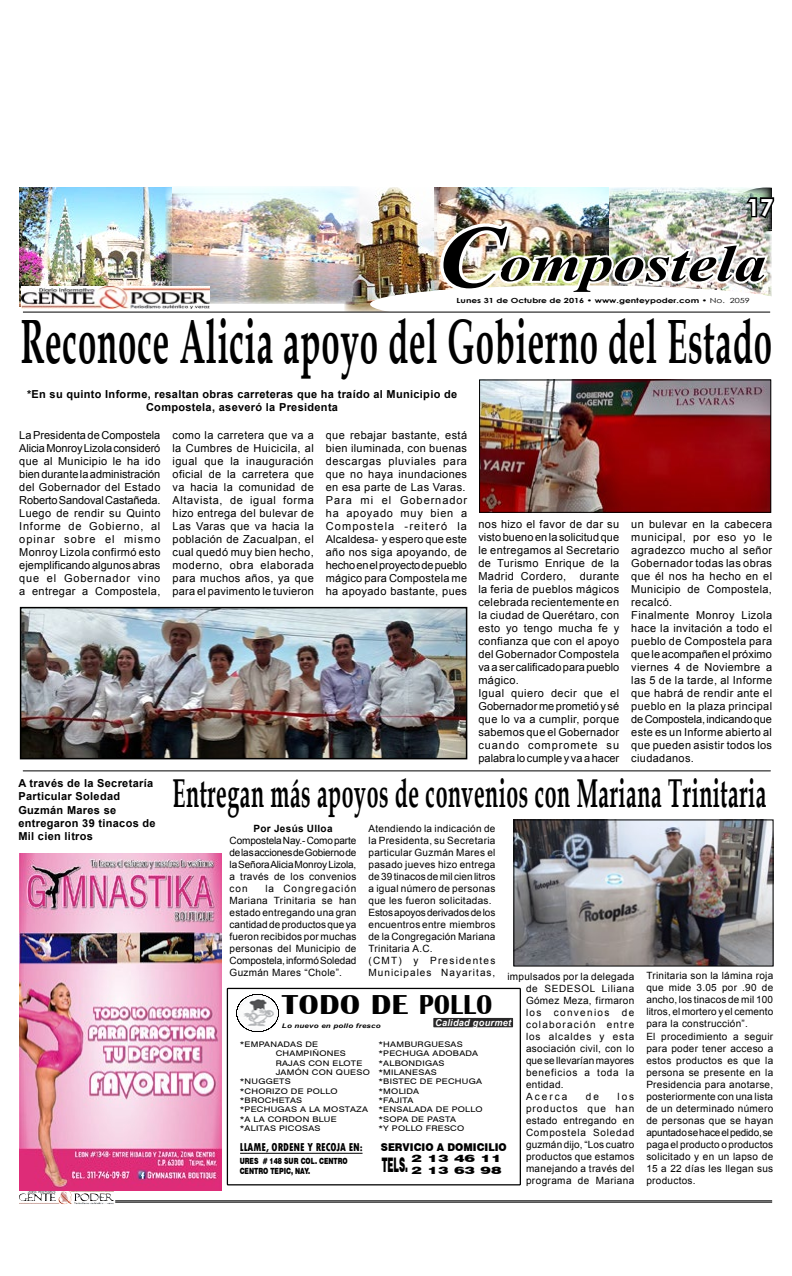
<style>
.page{position:relative;width:792px;height:1276px;background:#fff}
.page>*{position:absolute;margin:0;border:0;box-sizing:border-box;transform-origin:0 0}
.t1{font:700 62.5px "Book Antiqua";letter-spacing:.025em;color:#000;scale:.53 1}
.t2{font:italic 700 52px "Times New Roman";color:#000;scale:1.23 1}
.t3{font:700 40.3px "Book Antiqua";letter-spacing:.025em;color:#000;scale:.53 1}
.t4{font:700 28.2px "Britannic";letter-spacing:.03em;color:#000;scale:1.08 1}
.t5{font:700 25.2px "Century Gothic";color:#fff;scale:1.14 1}
.t6{font:700 23.6px "Century Gothic";color:#fff}
.t7{font:900 20.1px "Swiss 721 BT";color:#000;scale:.43 1}
.t8{font:800 condensed 12px "Tw Cen";color:#000;scale:.9 1}
.t9{font:11px/13px "Arial";letter-spacing:.03em;color:#000}
.t10{font:700 11px/13.2px "Arial";letter-spacing:.03em;color:#000;text-align:center}
.t11{font:900 10.7px "Swiss 721 BT";color:#000;scale:.93 1}
.t12{font:900 10.2px/12.2px "Swiss 721 BT";color:#000;scale:1.58 1}
.t13{font:10px/12px "Arial";letter-spacing:.03em;color:#000;text-align:justify}
.t14{font:10px/12px "Arial";letter-spacing:.06em;color:#000}
.t15{font:700 10px "Arial";letter-spacing:.03em;color:#000}
.t16{font:italic 700 9.5px "Arial";letter-spacing:.03em;color:#fff}
.t17{font:900 8.5px/10.2px "Swiss 721 BT";color:#000;scale:.74 1}
.t18{font:7.7px/9.3px "Swiss 721 BT";letter-spacing:.025em;color:#000;scale:1.21 1}
.t19{font:700 7px "Century Gothic";color:#000;scale:1.29 1}
.t20{font:italic 700 6.3px "Arial";letter-spacing:.03em;color:#000;scale:1.25 1}
.s1{font-size:89px}
.s2{font-weight:400}
</style>
<div class="page">
<hr style="left:115px;top:1200px;width:657px;height:1px;background:#000">
<hr style="left:115px;top:1201px;width:657px;height:1px;background:#000">
<img style="left:57px;top:1190px;width:15px;height:11px">
<img style="left:20px;top:187px;width:146px;height:119px">
<img style="left:344px;top:187px;width:92px;height:124px">
<img style="left:166px;top:187px;width:193px;height:117px">
<img style="left:22px;top:286px;width:187px;height:22px">
<div style="left:370px;top:285px;width:421px;height:38px;background:#fff;border-radius:50%"></div>
<hr style="left:23px;top:312px;width:747px;height:1px;background:#000">
<img style="left:436px;top:187px;width:339px;height:109px">
<div style="left:227px;top:987px;width:294px;height:198px;border:1px solid #000"></div>
<svg style="left:237px;top:994px;width:42px;height:38px"></svg>
<div style="left:433px;top:1018px;width:80px;height:9px;background:#292829"></div>
<hr style="left:240px;top:1153px;width:123px;height:1px;background:#000">
<img style="left:481px;top:381px;width:288px;height:130px">
<div style="left:479px;top:379px;width:292px;height:134px;border:1px solid #000"></div>
<img style="left:23px;top:610px;width:441px;height:146px">
<div style="left:20px;top:607px;width:447px;height:152px;border:2px solid #000"></div>
<img style="left:19px;top:853px;width:203px;height:337px">
<hr style="left:23px;top:770px;width:747px;height:1px;background:#000">
<img style="left:515px;top:821px;width:256px;height:143px">
<div style="left:513px;top:819px;width:260px;height:147px;border:1px solid #000"></div>
<h3 class="t5" style="left:741px;top:188px;width:30px">17</h3>
<h3 class="t6" style="left:747px;top:189px;width:28px">17</h3>
<h2 class="t2" style="left:437px;top:227px;width:269px"><span class="s1">C</span>ompostela</h2>
<p class="t19" style="left:457px;top:295px;width:229px">Lunes 31 de Octubre de 2016 • www.genteypoder.com • <span class="s2">No. 2059</span></p>
<h1 class="t1" style="left:21px;top:299px;width:1419px">Reconoce Alicia apoyo del Gobierno del Estado</h1>
<p class="t10" style="left:27px;top:387px;width:432px">*En su quinto Informe, resaltan obras carreteras que ha traído al Municipio de<br>Compostela, aseveró la Presidenta</p>
<p class="t9" style="left:19px;top:428px;width:143px;text-align:justify">La Presidenta de Compostela Alicia Monroy Lizola consideró que al Municipio le ha ido bien durante la administración del Gobernador del Estado Roberto Sandoval Castañeda.<br>Luego de rendir su Quinto Informe de Gobierno, al opinar sobre el mismo Monroy Lizola confirmó esto ejemplificando algunos abras que el Gobernador vino a entregar a Compostela,</p>
<p class="t9" style="left:173px;top:428px;width:143px;text-align:justify">como la carretera que va a la Cumbres de Huicicila, al igual que la inauguración oficial de la carretera que va hacia la comunidad de Altavista, de igual forma hizo entrega del bulevar de Las Varas que va hacia la población de Zacualpan, el cual quedó muy bien hecho, moderno, obra elaborada para muchos años, ya que para el pavimento le tuvieron</p>
<p class="t9" style="left:326px;top:428px;width:143px">que rebajar bastante, está bien iluminada, con buenas descargas pluviales para que no haya inundaciones en esa parte de Las Varas.<br>Para mi el Gobernador ha apoyado muy bien a<br>Compostela -reiteró la<br>Alcaldesa- y espero que este año nos siga apoyando, de hecho en el proyecto de pueblo mágico para Compostela me ha apoyado bastante, pues</p>
<p class="t9" style="left:478px;top:517px;width:142px">nos hizo el favor de dar su visto bueno en la solicitud que le entregamos al Secretario de Turismo Enrique de la<br>Madrid Cordero, durante la feria de pueblos mágicos celebrada recientemente en la ciudad de Querétaro, con esto yo tengo mucha fe y confianza que con el apoyo del Gobernador Compostela va a ser calificado para pueblo mágico.<br>Igual quiero decir que el<br>Gobernador me prometió y sé que lo va a cumplir, porque sabemos que el Gobernador cuando compromete su palabra lo cumple y va a hacer</p>
<p class="t9" style="left:631px;top:517px;width:142px">un bulevar en la cabecera municipal, por eso yo le agradezco mucho al señor<br>Gobernador todas las obras que él nos ha hecho en el<br>Municipio de Compostela, recalcó.<br>Finalmente Monroy Lizola hace la invitación a todo el pueblo de Compostela para que le acompañen el próximo viernes 4 de Noviembre a las 5 de la tarde, al Informe que habrá de rendir ante el pueblo en la plaza principal de Compostela, indicando que este es un Informe abierto al que pueden asistir todos los ciudadanos.</p>
<p class="t10" style="left:18px;top:777px;width:139px;text-align:left">A través de la Secretaría<br>Particular Soledad<br>Guzmán Mares se entregaron 39 tinacos de<br>Mil cien litros</p>
<h3 class="t3" style="left:173px;top:766px;width:1122px">Entregan más apoyos de convenios con Mariana Trinitaria</h3>
<p class="t15" style="left:254px;top:821px;width:81px">Por Jesús Ulloa</p>
<p class="t13" style="left:230px;top:834px;width:128px">Compostela Nay.- Como parte de las acciones de Gobierno de la Señora Alicia Monroy Lizola, a través de los convenios con</p>
<p class="t13" style="left:369px;top:822px;width:128px;text-align:left">Atendiendo la indicación de la Presidenta, su Secretaria particular Guzmán Mares el pasado jueves hizo entrega de 39 tinacos de mil cien litros a igual número de personas que les fueron solicitadas.<br>Estos apoyos derivados de los encuentros entre miembros de la Congregación Mariana<br>Trinitaria A.C.<br>(CMT) y Presidentes</p>
<p class="t14" style="left:526px;top:970px;width:110px;text-indent:-158px">Municipales Nayaritas, impulsados por la delegada de SEDESOL Liliana<br>Gómez Meza, firmaron los convenios de colaboración entre los alcaldes y esta asociación civil, con lo que se llevarían mayores beneficios a toda la entidad.<br>Acerca</p>
<p class="t13" style="left:230px;top:882px;width:128px;text-indent:36px">la Congregación Mariana Trinitaria se han estado entregando una gran cantidad de productos que ya fueron recibidos por muchas personas del Municipio de Compostela, informó Soledad Guzmán Mares “Chole”.</p>
<h3 class="t4" style="left:282px;top:988px;width:196px">TODO DE POLLO</h3>
<p class="t20" style="left:282px;top:1021px;width:81px">Lo nuevo en pollo fresco</p>
<p class="t18" style="left:240px;top:1039px;width:66px">*EMPANADAS DE</p>
<p class="t18" style="left:276px;top:1048px;width:60px">CHAMPIÑONES</p>
<p class="t18" style="left:276px;top:1058px;width:73px">RAJAS CON ELOTE</p>
<p class="t18" style="left:276px;top:1067px;width:79px">JAMÓN CON QUESO</p>
<p class="t18" style="left:240px;top:1076px;width:44px">*NUGGETS</p>
<p class="t18" style="left:240px;top:1086px;width:82px">*CHORIZO DE POLLO</p>
<p class="t18" style="left:240px;top:1095px;width:53px">*BROCHETAS</p>
<p class="t18" style="left:240px;top:1104px;width:108px">*PECHUGAS A LA MOSTAZA</p>
<p class="t18" style="left:240px;top:1114px;width:82px">*A LA CORDON BLUE</p>
<p class="t18" style="left:240px;top:1123px;width:68px">*ALITAS PICOSAS</p>
<p class="t16" style="left:435px;top:1016px;width:78px">Calidad gourmet</p>
<p class="t18" style="left:378px;top:1039px;width:88px">*HAMBURGUESAS *PECHUGA ADOBADA *ALBONDIGAS *MILANESAS<br>*BISTEC DE PECHUGA *MOLIDA<br>*FAJITA<br>*ENSALADA DE POLLO *SOPA DE PASTA<br>*Y POLLO FRESCO</p>
<h3 class="t7" style="left:382px;top:1152px;width:63px">TELS.</h3>
<p class="t13" style="left:526px;top:1090px;width:110px;text-indent:91px">los productos que han estado entregando en Compostela Soledad guzmán dijo, “Los cuatro productos que estamos manejando a través del programa de Mariana</p>
<p class="t13" style="left:586px;top:1090px;width:15px">de</p>
<p class="t8" style="left:240px;top:1139px;width:138px">LLAME, ORDENE Y RECOJA EN:</p>
<p class="t11" style="left:381px;top:1140px;width:137px">SERVICIO A DOMICILIO</p>
<p class="t12" style="left:412px;top:1152px;width:59px">2 13 46 11<br>2 13 63 98</p>
<p class="t17" style="left:240px;top:1155px;width:148px">URES # 148 SUR COL. CENTRO<br>CENTRO TEPIC, NAY.</p>
<p class="t13" style="left:646px;top:970px;width:128px;text-align:left">Trinitaria son la lámina roja que mide 3.05 por .90 de ancho, los tinacos de mil 100 litros, el mortero y el cemento para la construcción”.<br>El procedimiento a seguir para poder tener acceso a estos productos es que la persona se presente en la<br>Presidencia para anotarse, posteriormente con una lista de un determinado número de personas que se hayan apuntado se hace el pedido, se paga el producto o productos solicitado y en un lapso de<br>15 a 22 días les llegan sus productos.</p>
</div>
